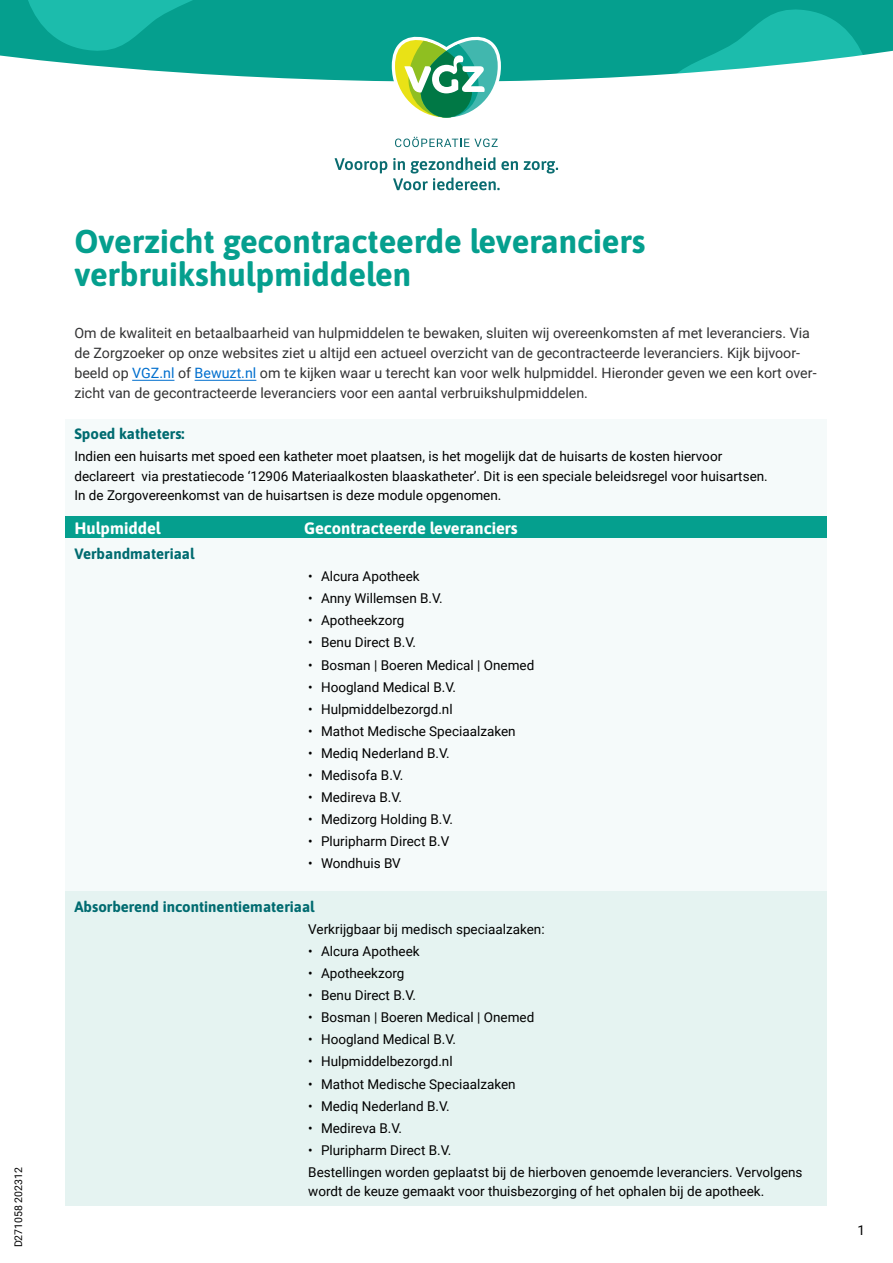
<style>
.page{position:relative;width:893px;height:1263px;background:#fff}
.page>*{position:absolute;margin:0;border:0;box-sizing:border-box;transform-origin:0 0}
.H1_Kop{font:700 33px/33px "Asap";color:#059f8e}
.Tussenkopje_met_arcering_petrol{font:700 16.5px "Asap";color:#fff}
.Plat2met_arcering{font:700 15px "Asap";color:#006b70}
.Plat1_tabel{font:700 15px "Asap";color:#006b70}
.PLAT{font:14.25px/20.2px "Roboto";color:#333334}
.Plat1_tabel-2{font:13.5px/19.5px "Roboto";color:#000}
.Plat2met_arcering-2{font:13.5px/19.5px "Roboto";color:#000}
.t1{font:10.5px "Roboto";color:#000}
.s1{color:#006fce}
</style>
<div class="page">
<div style="left:0;top:0;width:893px;height:152px;background:#059f8e"></div>
<svg style="left:28px;top:0;width:164px;height:49px"></svg>
<svg style="left:724px;top:9px;width:136px;height:40px;fill:#1cbcac"></svg>
<svg style="left:0;top:49px;width:893px;height:142px;fill:#fff"></svg>
<svg style="left:392px;top:37px;width:109px;height:84px;background:#8cc798"></svg>
<svg style="left:395px;top:137px;width:103px;height:10px"></svg>
<svg style="left:335px;top:158px;width:52px;height:15px"></svg>
<svg style="left:524px;top:161px;width:34px;height:13px"></svg>
<svg style="left:393px;top:157px;width:125px;height:33px"></svg>
<hr style="left:132px;top:380px;width:42px;height:1px;background:#006fce">
<hr style="left:195px;top:380px;width:61px;height:1px;background:#006fce">
<div style="left:66px;top:419px;width:761px;height:30px;background:#f5fafa"></div>
<div style="left:66px;top:445px;width:761px;height:65px;background:#f5fafa"></div>
<div style="left:66px;top:495px;width:761px;height:27px;background:#f5fafa"></div>
<div style="left:66px;top:517px;width:761px;height:24px;background:#059f8e"></div>
<div style="left:66px;top:539px;width:761px;height:30px;background:#f5fafa"></div>
<div style="left:66px;top:565px;width:761px;height:26px;background:#f5fafa"></div>
<div style="left:66px;top:587px;width:761px;height:26px;background:#f5fafa"></div>
<div style="left:66px;top:609px;width:761px;height:26px;background:#f5fafa"></div>
<div style="left:66px;top:631px;width:761px;height:26px;background:#f5fafa"></div>
<div style="left:66px;top:653px;width:761px;height:26px;background:#f5fafa"></div>
<div style="left:66px;top:675px;width:761px;height:26px;background:#f5fafa"></div>
<div style="left:66px;top:697px;width:761px;height:26px;background:#f5fafa"></div>
<div style="left:66px;top:719px;width:761px;height:26px;background:#f5fafa"></div>
<div style="left:66px;top:741px;width:761px;height:26px;background:#f5fafa"></div>
<div style="left:66px;top:763px;width:761px;height:26px;background:#f5fafa"></div>
<div style="left:66px;top:785px;width:761px;height:26px;background:#f5fafa"></div>
<div style="left:66px;top:807px;width:761px;height:27px;background:#f5fafa"></div>
<div style="left:66px;top:829px;width:761px;height:27px;background:#f5fafa"></div>
<div style="left:66px;top:851px;width:761px;height:27px;background:#f5fafa"></div>
<div style="left:66px;top:873px;width:761px;height:27px;background:#f5fafa"></div>
<div style="left:66px;top:892px;width:761px;height:30px;background:#e5f3f1"></div>
<div style="left:66px;top:918px;width:761px;height:26px;background:#e5f3f1"></div>
<div style="left:66px;top:933px;width:761px;height:33px;background:#e5f3f1"></div>
<div style="left:66px;top:955px;width:761px;height:33px;background:#e5f3f1"></div>
<div style="left:66px;top:977px;width:761px;height:33px;background:#e5f3f1"></div>
<div style="left:66px;top:999px;width:761px;height:33px;background:#e5f3f1"></div>
<div style="left:66px;top:1021px;width:761px;height:33px;background:#e5f3f1"></div>
<div style="left:66px;top:1043px;width:761px;height:33px;background:#e5f3f1"></div>
<div style="left:66px;top:1066px;width:761px;height:32px;background:#e5f3f1"></div>
<div style="left:66px;top:1088px;width:761px;height:32px;background:#e5f3f1"></div>
<div style="left:66px;top:1110px;width:761px;height:32px;background:#e5f3f1"></div>
<div style="left:66px;top:1132px;width:761px;height:32px;background:#e5f3f1"></div>
<div style="left:66px;top:1160px;width:761px;height:46px;background:#e5f3f1"></div>
<p class="t1" style="left:11px;top:1247px;width:82px;rotate:-90deg">D271058 202312</p>
<h1 class="H1_Kop" style="left:74px;top:223px;width:573px">Overzicht gecontracteerde leveranciers verbruikshulpmiddelen</h1>
<p class="PLAT" style="left:74px;top:322px;width:744px">Om de kwaliteit en betaalbaarheid van hulpmiddelen te bewaken, sluiten wij overeenkomsten af met leveranciers. Via de Zorgzoeker op onze websites ziet u altijd een actueel overzicht van de gecontracteerde leveranciers. Kijk bijvoor&shy;beeld op <span class="s1">VGZ.nl</span> of <span class="s1">Bewuzt.nl</span> om te kijken waar u terecht kan voor welk hulpmiddel. Hieronder geven we een kort over&shy;zicht van de gecontracteerde leveranciers voor een aantal verbruikshulpmiddelen.</p>
<p class="Plat1_tabel" style="left:74px;top:424px;width:112px">Spoed katheters:</p>
<p class="Plat1_tabel-2" style="left:74px;top:446px;width:695px">Indien een huisarts met spoed een katheter moet plaatsen, is het mogelijk dat de huisarts de kosten hiervoor declareert via prestatiecode ‘12906 Materiaalkosten blaaskatheter’. Dit is een speciale beleidsregel voor huisartsen.<br>In de Zorgovereenkomst van de huisartsen is deze module opgenomen.</p>
<p class="Tussenkopje_met_arcering_petrol" style="left:74px;top:517px;width:88px">Hulpmiddel</p>
<p class="Tussenkopje_met_arcering_petrol" style="left:304px;top:517px;width:215px">Gecontracteerde leveranciers</p>
<p class="Plat1_tabel" style="left:74px;top:544px;width:122px">Verbandmateriaal</p>
<p class="Plat1_tabel-2" style="left:308px;top:566px;width:113px">• Alcura Apotheek</p>
<p class="Plat1_tabel-2" style="left:308px;top:588px;width:136px">• Anny Willemsen B.V.</p>
<p class="Plat1_tabel-2" style="left:308px;top:610px;width:98px">• Apotheekzorg</p>
<p class="Plat1_tabel-2" style="left:308px;top:632px;width:109px">• Benu Direct B.V.</p>
<p class="Plat1_tabel-2" style="left:308px;top:654px;width:228px">• Bosman | Boeren Medical | Onemed</p>
<p class="Plat1_tabel-2" style="left:308px;top:676px;width:149px">• Hoogland Medical B.V.</p>
<p class="Plat1_tabel-2" style="left:308px;top:698px;width:146px">• Hulpmiddelbezorgd.nl</p>
<p class="Plat1_tabel-2" style="left:308px;top:721px;width:209px">• Mathot Medische Speciaalzaken</p>
<p class="Plat1_tabel-2" style="left:308px;top:743px;width:143px">• Mediq Nederland B.V.</p>
<p class="Plat1_tabel-2" style="left:308px;top:765px;width:97px">• Medisofa B.V.</p>
<p class="Plat1_tabel-2" style="left:308px;top:787px;width:95px">• Medireva B.V.</p>
<p class="Plat1_tabel-2" style="left:308px;top:809px;width:146px">• Medizorg Holding B.V.</p>
<p class="Plat1_tabel-2" style="left:308px;top:831px;width:143px">• Pluripharm Direct B.V</p>
<p class="Plat1_tabel-2" style="left:308px;top:853px;width:94px">• Wondhuis BV</p>
<p class="Plat2met_arcering" style="left:74px;top:896px;width:242px">Absorberend incontinentiemateriaal</p>
<p class="Plat2met_arcering-2" style="left:308px;top:919px;width:238px">Verkrijgbaar bij medisch speciaalzaken:</p>
<p class="Plat1_tabel-2" style="left:308px;top:941px;width:113px">• Alcura Apotheek</p>
<p class="Plat1_tabel-2" style="left:308px;top:963px;width:98px">• Apotheekzorg</p>
<p class="Plat1_tabel-2" style="left:308px;top:985px;width:109px">• Benu Direct B.V.</p>
<p class="Plat1_tabel-2" style="left:308px;top:1007px;width:228px">• Bosman | Boeren Medical | Onemed</p>
<p class="Plat1_tabel-2" style="left:308px;top:1029px;width:149px">• Hoogland Medical B.V.</p>
<p class="Plat1_tabel-2" style="left:308px;top:1051px;width:146px">• Hulpmiddelbezorgd.nl</p>
<p class="Plat1_tabel-2" style="left:308px;top:1073px;width:209px">• Mathot Medische Speciaalzaken</p>
<p class="Plat1_tabel-2" style="left:308px;top:1095px;width:143px">• Mediq Nederland B.V.</p>
<p class="Plat1_tabel-2" style="left:308px;top:1117px;width:95px">• Medireva B.V.</p>
<p class="Plat1_tabel-2" style="left:308px;top:1140px;width:145px">• Pluripharm Direct B.V.</p>
<p class="Plat2met_arcering-2" style="left:308px;top:1162px;width:496px">Bestellingen worden geplaatst bij de hierboven genoemde leveranciers. Vervolgens wordt de keuze gemaakt voor thuisbezorging of het ophalen bij de apotheek.</p>
<p class="Plat1_tabel-2" style="left:857px;top:1220px;width:9px">1</p>
</div>
